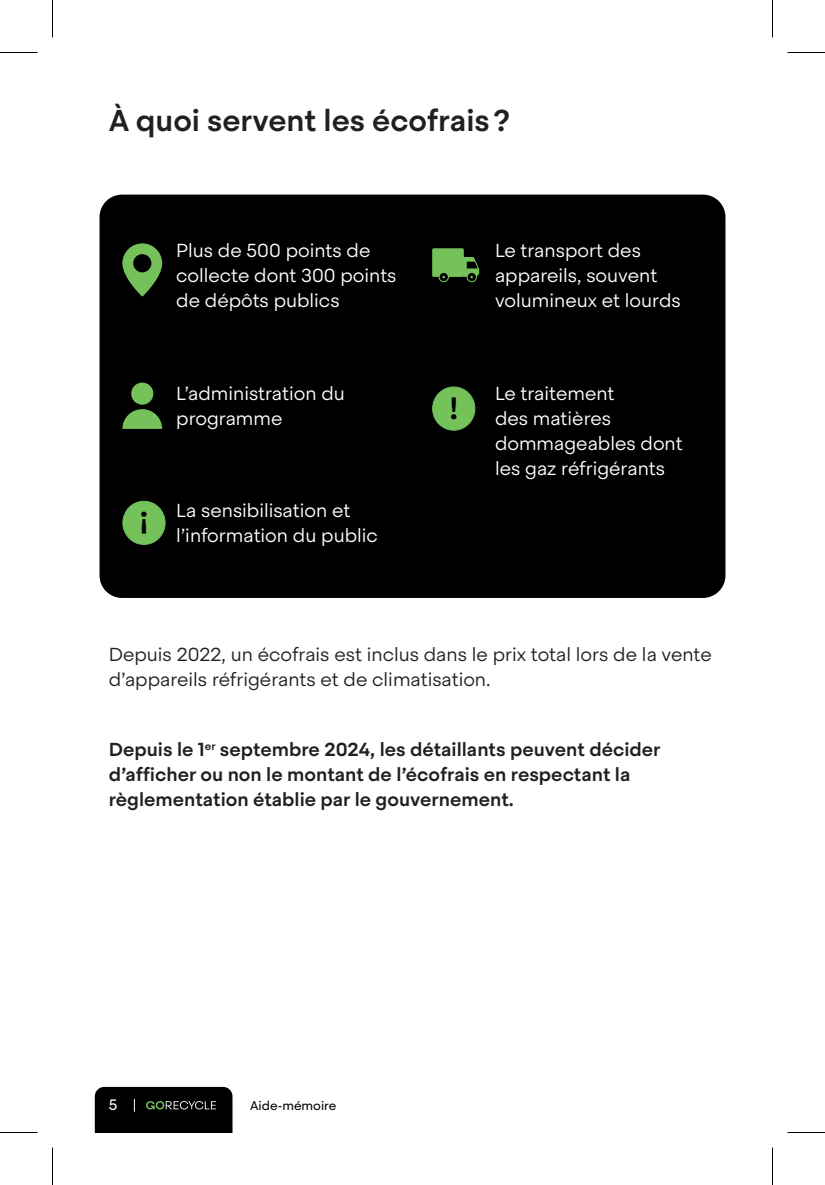
<style>
.page{position:relative;width:825px;height:1185px;background:#fff}
.page>*{position:absolute;margin:0;border:0;box-sizing:border-box;transform-origin:0 0}
.t1{font:500 30.75px "Steradian";color:#000}
.Titre{font:500 30px "Steradian";color:#231f20}
.Texte_courant{font:300 18.75px/25px "Steradian";color:#fff}
.Texte_courant-2{font:500 18.75px/25px "Steradian";color:#231f20}
.Texte_courant-3{font:300 18.75px/25px "Steradian";color:#231f20}
.t2{font:15px "Steradian";color:#f9fafa}
.t3{font:12.5px "Steradian";color:#000}
</style>
<div class="page">
<svg style="left:95px;top:1087px;width:137px;height:45px"></svg>
<div style="left:100px;top:195px;width:625px;height:403px;background:#000;border-radius:22px"></div>
<svg style="left:122px;top:243px;width:40px;height:53px"></svg>
<div style="left:131px;top:383px;width:22px;height:22px;background:#76c25a;border-radius:50%"></div>
<svg style="left:122px;top:409px;width:40px;height:20px"></svg>
<div style="left:433px;top:387px;width:42px;height:43px;background:#76c25a;border-radius:50%"></div>
<div style="left:432px;top:387px;width:43px;height:44px;border:1px solid #6cbf5f;border-radius:50%"></div>
<div style="left:123px;top:501px;width:42px;height:43px;background:#76c25a;border-radius:50%"></div>
<div style="left:122px;top:501px;width:44px;height:44px;border:1px solid #6cbf5f;border-radius:50%"></div>
<svg style="left:432px;top:248px;width:47px;height:34px"></svg>
<hr style="left:0;top:52px;width:38px;height:1px;background:#000">
<hr style="left:788px;top:52px;width:37px;height:1px;background:#000">
<hr style="left:0;top:1132px;width:38px;height:1px;background:#000">
<hr style="left:788px;top:1132px;width:37px;height:1px;background:#000">
<hr style="left:52px;top:0;width:1px;height:38px;background:#000">
<hr style="left:52px;top:1148px;width:1px;height:37px;background:#000">
<hr style="left:772px;top:0;width:1px;height:38px;background:#000">
<hr style="left:772px;top:1148px;width:1px;height:37px;background:#000">
<p class="Titre" style="left:109px;top:102px;width:403px">À quoi servent les écofrais?</p>
<p class="t1" style="left:148px;top:542px;width:10px;rotate:-180deg">!</p>
<p class="Texte_courant" style="left:176px;top:238px;width:222px">Plus de 500 points de collecte dont 300 points de dépôts publics</p>
<p class="Texte_courant" style="left:176px;top:381px;width:170px">L’administration du programme</p>
<p class="Texte_courant" style="left:176px;top:498px;width:203px">La sensibilisation et l’information du public</p>
<p class="t1" style="left:449px;top:390px;width:10px">!</p>
<p class="Texte_courant" style="left:495px;top:238px;width:187px">Le transport des appareils, souvent volumineux et lourds</p>
<p class="Texte_courant" style="left:495px;top:381px;width:189px">Le traitement<br>des matières dommageables dont les gaz réfrigérants</p>
<p class="Texte_courant-3" style="left:109px;top:642px;width:604px">Depuis 2022, un écofrais est inclus dans le prix total lors de la vente d’appareils réfrigérants et de climatisation.</p>
<p class="Texte_courant-2" style="left:109px;top:737px;width:553px">Depuis le 1<sup>er</sup> septembre 2024, les détaillants peuvent décider d’afficher ou non le montant de l’écofrais en respectant la règlementation établie par le gouvernement.</p>
<p class="t2" style="left:109px;top:1096px;width:10px">5</p>
<p class="t3" style="left:250px;top:1098px;width:88px">Aide-mémoire</p>
</div>
